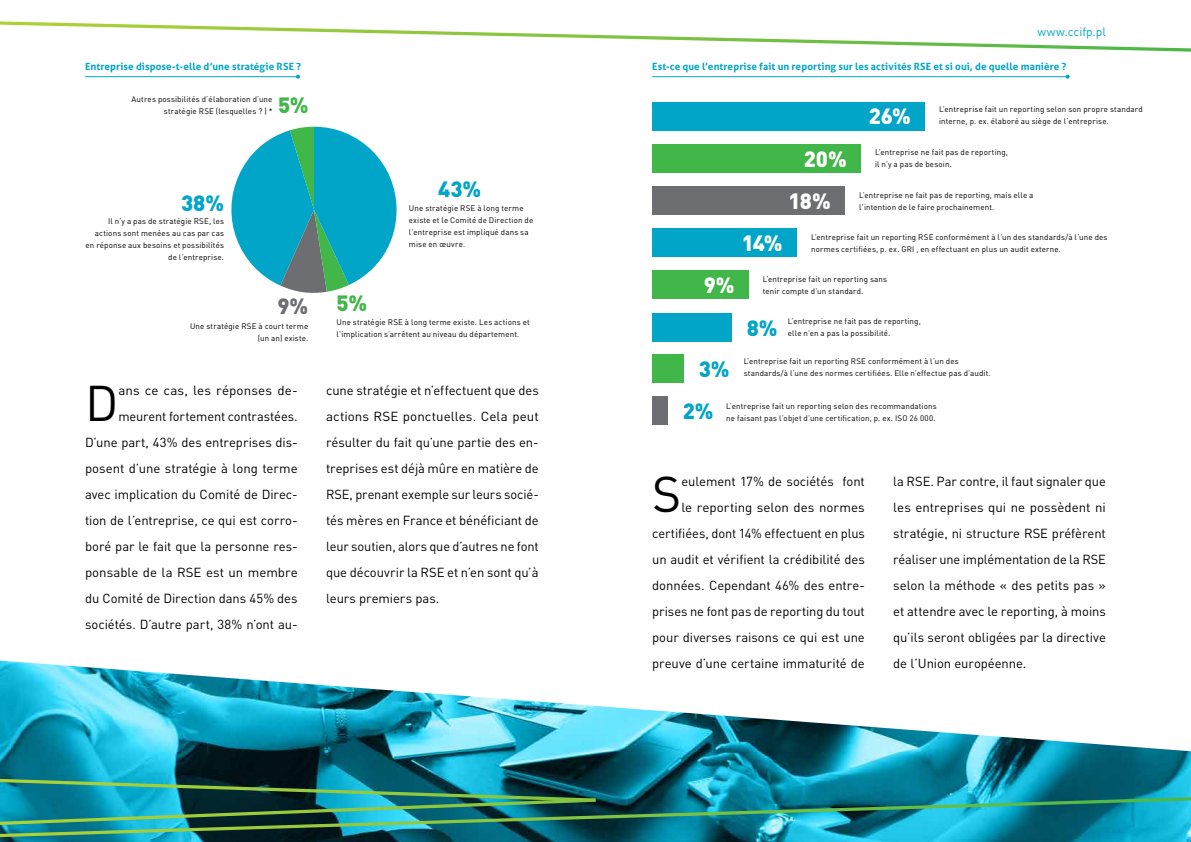
<style>
.page{position:relative;width:1191px;height:842px;background:#fff}
.page>*{position:absolute;margin:0;border:0;box-sizing:border-box;transform-origin:0 0}
.t1{font:49.5px "DIN Pro Regular P Lm";color:#000}
.t2{font:21.8px "DIN Pro Black P Lm";letter-spacing:-.02em;color:#fff}
.t3{font:21.8px "DIN Pro Black P Lm";color:#00a5c7}
.t4{font:21.8px "DIN Pro Black P Lm";color:#41b649}
.t5{font:21.8px "DIN Pro Black P Lm";color:#6d6e71}
.t6{font:13px/26px "DIN Pro Regular P Lm";letter-spacing:-.005em;color:#000;text-align:right}
.t7{font:12px "DIN Pro Regular P Lm";color:#00a5c7}
.t8{font:700 10px "Aller";letter-spacing:.01em;color:#00a5c7}
.t9{font:8px/12px "DIN Pro Regular P Lm";letter-spacing:.015em;color:#000}
</style>
<div class="page">
<img style="left:0;top:660px;width:1191px;height:182px">
<svg style="left:0;top:21px;width:1191px;height:31px"></svg>
<img style="left:0;top:795px;width:1191px;height:43px">
<img style="left:0;top:778px;width:595px;height:49px">
<hr style="left:85px;top:76px;width:213px;height:1px;background:#00a5c7">
<svg style="left:296px;top:75px;width:4px;height:4px"></svg>
<hr style="left:652px;top:76px;width:415px;height:1px;background:#00a5c7">
<svg style="left:1065px;top:75px;width:4px;height:4px"></svg>
<svg style="left:231px;top:127px;width:165px;height:166px"></svg>
<div style="left:652px;top:102px;width:272px;height:28px;background:#00a5c7"></div>
<div style="left:652px;top:228px;width:144px;height:28px;background:#00a5c7"></div>
<div style="left:652px;top:354px;width:32px;height:28px;background:#41b649"></div>
<div style="left:652px;top:397px;width:16px;height:28px;background:#6d6e71"></div>
<div style="left:652px;top:270px;width:96px;height:29px;background:#41b649"></div>
<div style="left:652px;top:186px;width:192px;height:28px;background:#6d6e71"></div>
<div style="left:652px;top:313px;width:80px;height:28px;background:#00a5c7"></div>
<div style="left:652px;top:145px;width:208px;height:28px;background:#41b649"></div>
<h3 class="t7" style="left:1037px;top:24px;width:70px">www.ccifp.pl</h3>
<p class="t8" style="left:85px;top:60px;width:218px">Entreprise dispose-t-elle d’une stratégie RSE ?</p>
<p class="t8" style="left:652px;top:60px;width:416px">Est-ce que l’entreprise fait un reporting sur les activités RSE et si oui, de quelle manière ?</p>
<p class="t9" style="left:132px;top:93px;width:142px;text-align:right">Autres possibilités d’élaboration d’une stratégie RSE (lesquelles ? ) *</p>
<h2 class="t4" style="left:278px;top:90px;width:32px">5%</h2>
<h2 class="t3" style="left:181px;top:188px;width:44px">38%</h2>
<p class="t9" style="left:85px;top:215px;width:140px;text-align:right">Il n’y a pas de stratégie RSE, les actions sont menées au cas par cas en réponse aux besoins et possibilités de l’entreprise.</p>
<h2 class="t5" style="left:277px;top:292px;width:32px">9%</h2>
<h2 class="t4" style="left:336px;top:289px;width:32px">5%</h2>
<h2 class="t3" style="left:438px;top:174px;width:45px">43%</h2>
<p class="t9" style="left:409px;top:202px;width:126px">Une stratégie RSE à long terme existe et le Comité de Direction de l’entreprise est impliqué dans sa mise en œuvre.</p>
<p class="t9" style="left:190px;top:320px;width:120px;text-align:right">Une stratégie RSE à court terme (un an) existe.</p>
<p class="t9" style="left:336px;top:316px;width:195px">Une stratégie RSE à long terme existe. Les actions et l’implication s’arrêtent au niveau du département.</p>
<p class="t6" style="left:85px;top:377px;width:214px">ans ce cas, les réponses de&shy;meurent fortement contrastées.<br>D’une part, 43% des entreprises dis&shy;posent d’une stratégie à long terme avec implication du Comité de Direc&shy;tion de l’entreprise, ce qui est corro&shy;boré par le fait que la personne res&shy;ponsable de la RSE est un membre du Comité de Direction dans 45% des sociétés. D’autre part, 38% n’ont au-</p>
<p class="t6" style="left:326px;top:377px;width:214px;text-align:justify">cune stratégie et n’effectuent que des actions RSE ponctuelles. Cela peut résulter du fait qu’une partie des en&shy;treprises est déjà mûre en matière de RSE, prenant exemple sur leurs socié&shy;tés mères en France et bénéficiant de leur soutien, alors que d’autres ne font que découvrir la RSE et n’en sont qu’à leurs premiers pas.</p>
<h1 class="t1" style="left:85px;top:372px;width:35px">D</h1>
<h2 class="t2" style="left:869px;top:102px;width:43px">26%</h2>
<p class="t9" style="left:939px;top:103px;width:205px">L’entreprise fait un reporting selon son propre standard interne, p. ex. élaboré au siège de l’entreprise.</p>
<h2 class="t2" style="left:804px;top:145px;width:44px">20%</h2>
<p class="t9" style="left:875px;top:146px;width:134px">L’entreprise ne fait pas de reporting, il n’y a pas de besoin.</p>
<h2 class="t2" style="left:788px;top:186px;width:44px">18%</h2>
<p class="t9" style="left:859px;top:189px;width:176px">L’entreprise ne fait pas de reporting, mais elle a l’intention de le faire prochainement.</p>
<h2 class="t2" style="left:742px;top:228px;width:42px">14%</h2>
<p class="t9" style="left:811px;top:231px;width:298px">L’entreprise fait un reporting RSE conformément à l’un des standards/à l’une des normes certifiées, p. ex. GRI , en effectuant en plus un audit externe.</p>
<h2 class="t2" style="left:703px;top:270px;width:32px">9%</h2>
<p class="t9" style="left:762px;top:273px;width:126px">L’entreprise fait un reporting sans tenir compte d’un standard.</p>
<h2 class="t3" style="left:747px;top:313px;width:32px">8%</h2>
<p class="t9" style="left:788px;top:315px;width:134px">L’entreprise ne fait pas de reporting, elle n’en a pas la possibilité.</p>
<h2 class="t3" style="left:699px;top:354px;width:32px">3%</h2>
<p class="t9" style="left:743px;top:355px;width:248px">L’entreprise fait un reporting RSE conformément à l’un des standards/à l’une des normes certifiées. Elle n’effectue pas d’audit.</p>
<h2 class="t3" style="left:683px;top:397px;width:32px">2%</h2>
<p class="t9" style="left:726px;top:400px;width:212px">L’entreprise fait un reporting selon des recommandations ne faisant pas l’objet d’une certification, p. ex. ISO 26 000.</p>
<p class="t6" style="left:652px;top:468px;width:214px">eulement 17% de sociétés font<br>le reporting selon des normes certifiées, dont 14% effectuent en plus un audit et vérifient la crédibilité des données. Cependant 46% des entre&shy;prises ne font pas de reporting du tout pour diverses raisons ce qui est une preuve d’une certaine immaturité de</p>
<p class="t6" style="left:893px;top:468px;width:214px;text-align:justify">la RSE. Par contre, il faut signaler que les entreprises qui ne possèdent ni stratégie, ni structure RSE préfèrent réaliser une implémentation de la RSE selon la méthode « des petits pas » et attendre avec le reporting, à moins qu’ils seront obligées par la directive de l’Union européenne.</p>
<h1 class="t1" style="left:652px;top:463px;width:31px">S</h1>
</div>
